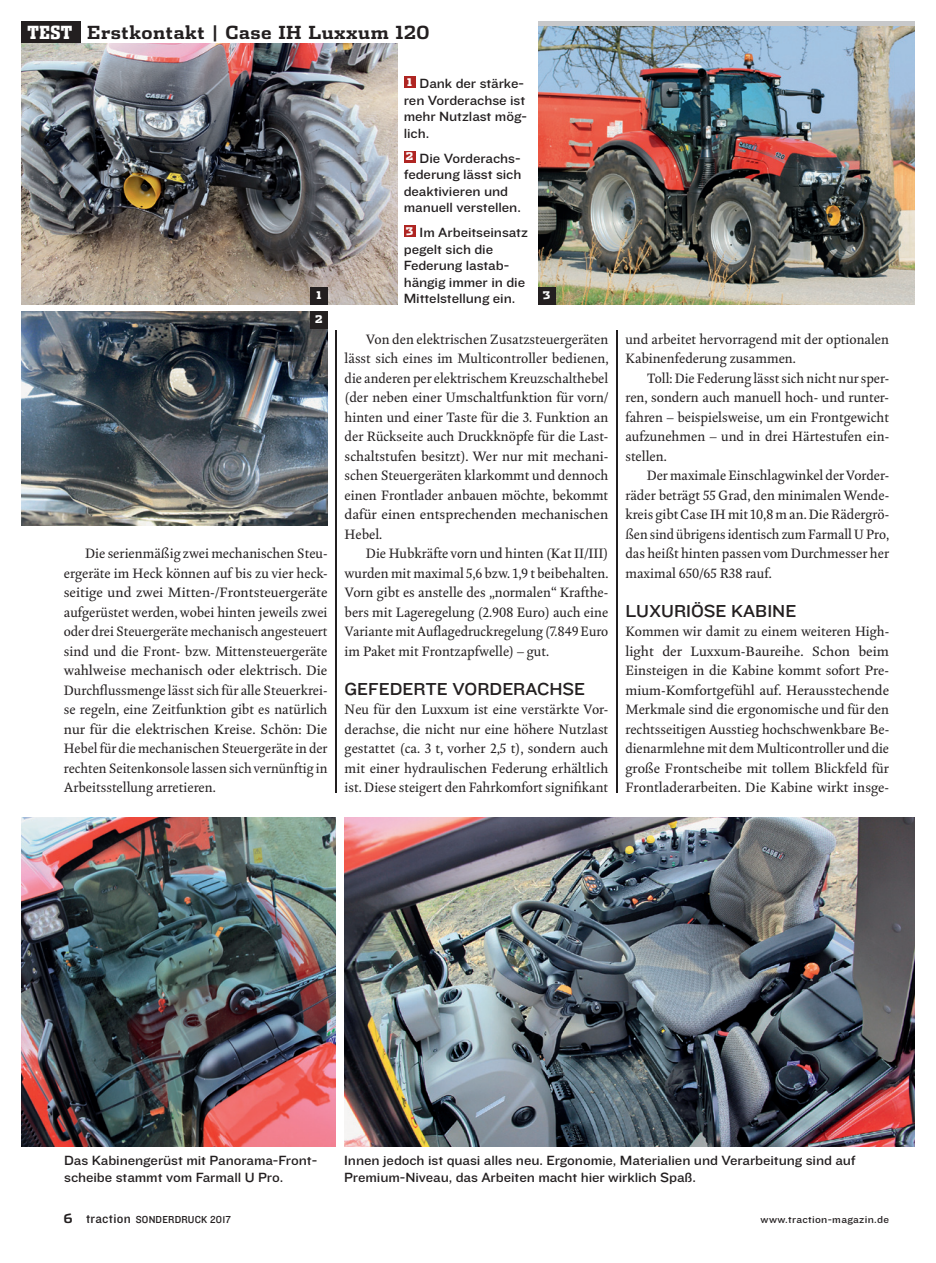
<style>
.page{position:relative;width:936px;height:1263px;background:#fff}
.page>*{position:absolute;margin:0;border:0;box-sizing:border-box;transform-origin:0 0}
.t1{font:18px "Knockout 32 Junior Cruisewt";color:#231f20}
.t2{font:700 18px "Dispatch";letter-spacing:.03em;color:#231f20}
.t3{font:13.8px/19.5px "Kingfisher";letter-spacing:-.005em;color:#231f20;text-align:justify}
.t4{font:13.8px/16.5px "Knockout 32 Junior Cruisewt";letter-spacing:-.005em;color:#231f20}
.t5{font:10.5px "Knockout 31 Junior Middlewt";letter-spacing:.02em;color:#231f20}
.t6{font:10.5px "Knockout 32 Junior Cruisewt";letter-spacing:.03em;color:#231f20}
.t7{font:900 10.5px "Dispatch";color:#fff}
.s1{font-family:"Dispatch Comp";font-weight:900;color:#fff}
.s2{font-family:"Dispatch";font-weight:700;font-size:12.75px}
.s3{font-size:13.5px}
</style>
<div class="page">
<img style="left:21px;top:43px;width:377px;height:261px">
<img style="left:538px;top:26px;width:376px;height:278px">
<img style="left:21px;top:311px;width:306px;height:215px">
<div style="left:310px;top:287px;width:17px;height:17px;background:#231f20"></div>
<div style="left:310px;top:311px;width:17px;height:17px;background:#231f20"></div>
<div style="left:538px;top:287px;width:17px;height:17px;background:#231f20"></div>
<img style="left:336px;top:331px;width:1px;height:461px">
<img style="left:616px;top:331px;width:1px;height:461px">
<div style="left:404px;top:77px;width:11px;height:11px;background:#af2522"></div>
<div style="left:404px;top:151px;width:11px;height:12px;background:#af2522"></div>
<div style="left:404px;top:226px;width:11px;height:11px;background:#af2522"></div>
<img style="left:344px;top:817px;width:570px;height:329px">
<img style="left:21px;top:817px;width:315px;height:329px">
<div style="left:21px;top:21px;width:60px;height:22px;background:#231f20"></div>
<h1 class="t2" style="left:28px;top:19px;width:403px"><span class="s1">TEST</span> Erstkontakt | Case IH Luxxum 120</h1>
<p class="t7" style="left:316px;top:287px;width:6px">1</p>
<p class="t7" style="left:315px;top:312px;width:9px">2</p>
<p class="t4" style="left:404px;top:75px;width:125px"><sup>1</sup> Dank der stärke&shy;ren Vorderachse ist mehr Nutzlast mög&shy;lich.</p>
<p class="t4" style="left:404px;top:149px;width:119px"><sup>2</sup> Die Vorderachs&shy;federung lässt sich deaktivieren und manuell verstellen.</p>
<p class="t4" style="left:404px;top:224px;width:126px"><sup>3</sup> Im Arbeitseinsatz pegelt sich die<br>Federung lastab&shy;hängig immer in die<br>Mittelstellung ein.</p>
<p class="t7" style="left:543px;top:287px;width:9px">3</p>
<p class="t3" style="left:64px;top:543px;width:265px;text-indent:21px">Die serienmäßig zwei mechanischen Steu&shy;ergeräte im Heck können auf bis zu vier heck&shy;seitige und zwei Mitten-/Frontsteuergeräte aufgerüstet werden, wobei hinten jeweils zwei oder drei Steuergeräte mechanisch angesteuert sind und die Front- bzw. Mittensteuergeräte wahlweise mechanisch oder elektrisch. Die Durchflussmenge lässt sich für alle Steuerkrei&shy;se regeln, eine Zeitfunktion gibt es natürlich nur für die elektrischen Kreise. Schön: Die Hebel für die mechanischen Steuergeräte in der rechten Seitenkonsole lassen sich vernünftig in Arbeitsstellung arretieren.</p>
<p class="t3" style="left:344px;top:329px;width:265px;text-indent:21px">Von den elektrischen Zusatzsteuergeräten lässt sich eines im Multicontroller bedienen, die anderen per elektrischem Kreuzschalthebel (der neben einer Umschaltfunktion für vorn/ hinten und einer Taste für die 3. Funktion an der Rückseite auch Druckknöpfe für die Last&shy;schaltstufen besitzt). Wer nur mit mechani&shy;schen Steuergeräten klarkommt und dennoch einen Frontlader anbauen möchte, bekommt dafür einen entsprechenden mechanischen Hebel.</p>
<p class="t3" style="left:344px;top:543px;width:265px;text-indent:21px">Die Hubkräfte vorn und hinten (Kat II/III) wurden mit maximal 5,6 bzw. 1,9 t beibehalten.<br>Vorn gibt es anstelle des „normalen“ Krafthe&shy;bers mit Lageregelung (2.908 Euro) auch eine Variante mit Auflagedruckregelung (7.849 Euro im Paket mit Frontzapfwelle) – gut.</p>
<h1 class="t1" style="left:344px;top:676px;width:242px">GEFEDERTE VORDERACHSE</h1>
<p class="t3" style="left:344px;top:699px;width:265px">Neu für den Luxxum ist eine verstärkte Vor&shy;derachse, die nicht nur eine höhere Nutzlast gestattet (ca. 3 t, vorher 2,5 t), sondern auch mit einer hydraulischen Federung erhältlich ist. Diese steigert den Fahrkomfort signifikant</p>
<p class="t3" style="left:625px;top:329px;width:265px">und arbeitet hervorragend mit der optionalen<br>Kabinenfederung zusammen.</p>
<p class="t3" style="left:625px;top:368px;width:265px;text-indent:21px">Toll: Die Federung lässt sich nicht nur sper&shy;ren, sondern auch manuell hoch- und runter&shy;fahren – beispielsweise, um ein Frontgewicht aufzunehmen – und in drei Härtestufen ein&shy;stellen.</p>
<p class="t3" style="left:625px;top:465px;width:265px;text-indent:21px">Der maximale Einschlagwinkel der Vorder&shy;räder beträgt 55 Grad, den minimalen Wende&shy;kreis gibt Case IH mit 10,8 m an. Die Rädergrö&shy;ßen sind übrigens identisch zum Farmall U Pro, das heißt hinten passen vom Durchmesser her maximal 650/65 R38 rauf.</p>
<h1 class="t1" style="left:625px;top:598px;width:172px">LUXURIÖSE KABINE</h1>
<p class="t3" style="left:625px;top:621px;width:265px">Kommen wir damit zu einem weiteren High&shy;light der Luxxum-Baureihe. Schon beim Einsteigen in die Kabine kommt sofort Pre&shy;mium-Komfortgefühl auf. Herausstechende Merkmale sind die ergonomische und für den rechtsseitigen Ausstieg hochschwenkbare Be&shy;dienarmlehne mit dem Multicontroller und die große Frontscheibe mit tollem Blickfeld für Frontladerarbeiten. Die Kabine wirkt insge-</p>
<p class="t4" style="left:64px;top:1151px;width:255px">Das Kabinengerüst mit Panorama-Front&shy;scheibe stammt vom Farmall U Pro.</p>
<p class="t4" style="left:344px;top:1151px;width:513px">Innen jedoch ist quasi alles neu. Ergonomie, Materialien und Verarbeitung sind auf<br>Premium-Niveau, das Arbeiten macht hier wirklich Spaß.</p>
<p class="t5" style="left:64px;top:1212px;width:169px"><span class="s2">6</span> <span class="s3">traction</span> SONDERDRUCK 2017</p>
<p class="t6" style="left:760px;top:1212px;width:130px">www.traction-magazin.de</p>
</div>
